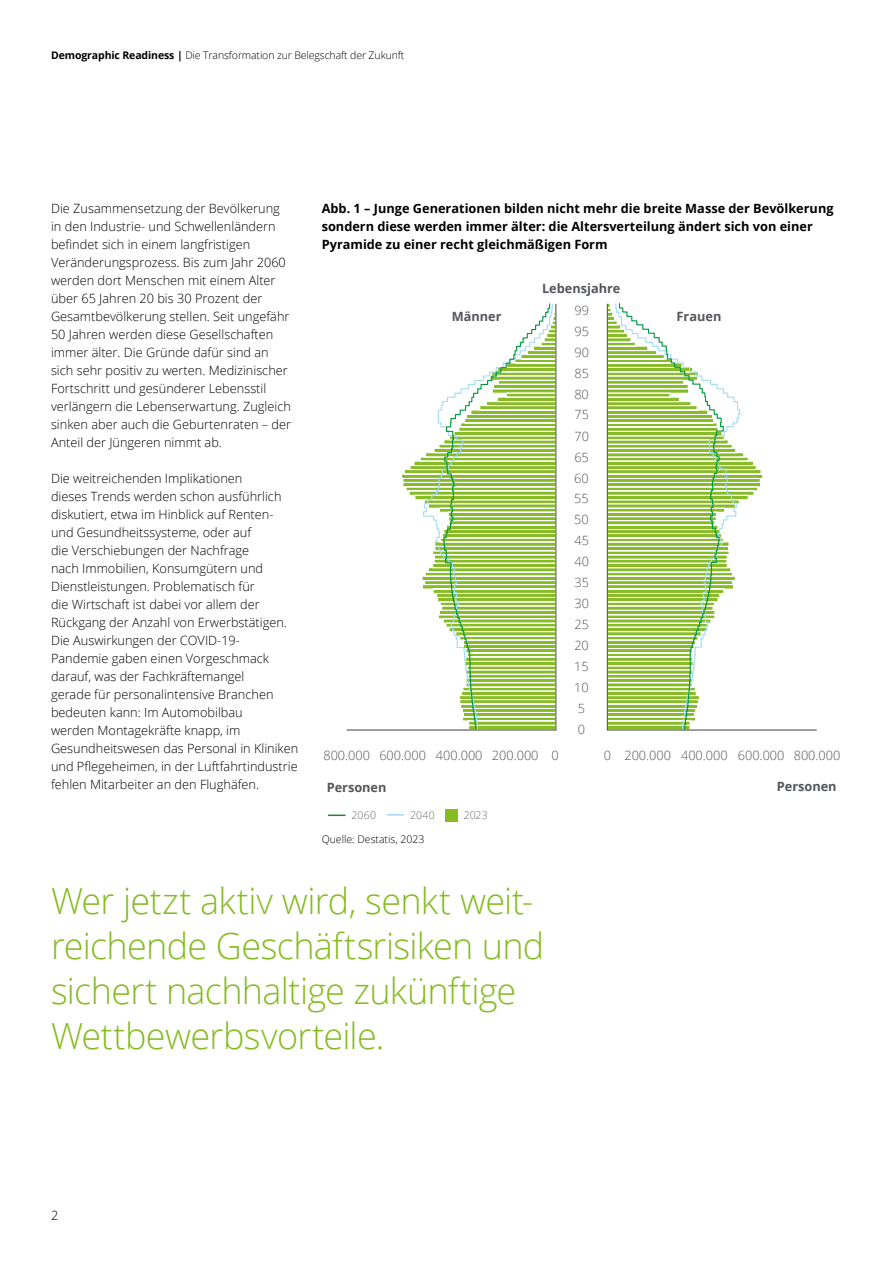
<style>
.page{position:relative;width:893px;height:1263px;background:#fff}
.page>*{position:absolute;margin:0;border:0;box-sizing:border-box;transform-origin:0 0}
.t1{font:300 36px/45px "Open Sans";letter-spacing:-.02em;color:#85bc22}
.t2{font:300 12.75px/18px "Open Sans";color:#000}
.t3{font:700 12.75px/18px "Open Sans";color:#000}
.t4{font:300 12.75px "Open Sans";color:#53565a}
.t5{font:700 12.75px "Open Sans";color:#53565a}
.t6{font:300 10.5px "Open Sans";letter-spacing:-.01em;color:#000}
.t7{font:300 10.5px "Open Sans";letter-spacing:.02em;color:#6a6c71}
.s1{font-weight:700}
</style>
<div class="page">
<svg style="left:346px;top:303px;width:211px;height:428px"></svg>
<svg style="left:606px;top:303px;width:211px;height:428px"></svg>
<svg style="left:328px;top:814px;width:17px;height:2px"></svg>
<svg style="left:387px;top:814px;width:17px;height:2px"></svg>
<div style="left:445px;top:809px;width:13px;height:12px;background:#85bc22"></div>
<p class="t6" style="left:51px;top:48px;width:355px"><span class="s1">Demographic Readiness |</span> Die Transformation zur Belegschaft der Zukunft</p>
<p class="t2" style="left:51px;top:199px;width:242px">Die Zusammensetzung der Bevölkerung in den Industrie- und Schwellenländern befindet sich in einem langfristigen Veränderungsprozess. Bis zum Jahr 2060 werden dort Menschen mit einem Alter über 65 Jahren 20 bis 30 Prozent der Gesamtbevölkerung stellen. Seit ungefähr 50 Jahren werden diese Gesellschaften immer älter. Die Gründe dafür sind an sich sehr positiv zu werten. Medizinischer Fortschritt und gesünderer Lebensstil verlängern die Lebenserwartung. Zugleich sinken aber auch die Geburtenraten – der Anteil der Jüngeren nimmt ab.</p>
<p class="t2" style="left:51px;top:469px;width:249px">Die weitreichenden Implikationen<br>dieses Trends werden schon ausführlich diskutiert, etwa im Hinblick auf Renten&shy;und Gesundheitssysteme, oder auf<br>die Verschiebungen der Nachfrage<br>nach Immobilien, Konsumgütern und Dienstleistungen. Problematisch für<br>die Wirtschaft ist dabei vor allem der Rückgang der Anzahl von Erwerbstätigen.<br>Die Auswirkungen der COVID-19- Pandemie gaben einen Vorgeschmack darauf, was der Fachkräftemangel<br>gerade für personalintensive Branchen bedeuten kann: Im Automobilbau<br>werden Montagekräfte knapp, im Gesundheitswesen das Personal in Kliniken und Pflegeheimen, in der Luftfahrtindustrie fehlen Mitarbeiter an den Flughäfen.</p>
<p class="t3" style="left:322px;top:199px;width:513px">Abb. 1 – Junge Generationen bilden nicht mehr die breite Masse der Bevölkerung sondern diese werden immer älter: die Altersverteilung ändert sich von einer<br>Pyramide zu einer recht gleichmäßigen Form</p>
<p class="t5" style="left:542px;top:279px;width:80px">Lebensjahre</p>
<p class="t4" style="left:574px;top:301px;width:16px">99</p>
<p class="t5" style="left:452px;top:307px;width:51px">Männer</p>
<p class="t5" style="left:677px;top:307px;width:46px">Frauen</p>
<p class="t4" style="left:574px;top:322px;width:16px">95</p>
<p class="t4" style="left:574px;top:343px;width:16px">90</p>
<p class="t4" style="left:574px;top:364px;width:16px">85</p>
<p class="t4" style="left:574px;top:385px;width:16px">80</p>
<p class="t4" style="left:574px;top:406px;width:16px">75</p>
<p class="t4" style="left:574px;top:427px;width:16px">70</p>
<p class="t4" style="left:574px;top:448px;width:16px">65</p>
<p class="t4" style="left:574px;top:469px;width:16px">60</p>
<p class="t4" style="left:574px;top:490px;width:16px">55</p>
<p class="t4" style="left:574px;top:511px;width:16px">50</p>
<p class="t4" style="left:575px;top:532px;width:16px">45</p>
<p class="t4" style="left:575px;top:553px;width:16px">40</p>
<p class="t4" style="left:574px;top:574px;width:16px">35</p>
<p class="t4" style="left:574px;top:595px;width:16px">30</p>
<p class="t4" style="left:574px;top:616px;width:16px">25</p>
<p class="t4" style="left:574px;top:637px;width:16px">20</p>
<p class="t4" style="left:574px;top:658px;width:16px">15</p>
<p class="t4" style="left:574px;top:679px;width:16px">10</p>
<p class="t4" style="left:578px;top:700px;width:9px">5</p>
<p class="t4" style="left:578px;top:721px;width:9px">0</p>
<p class="t4" style="left:323px;top:746px;width:237px">800.000 600.000 400.000 200.000 0</p>
<p class="t4" style="left:604px;top:746px;width:125px">0 200.000 400.000</p>
<p class="t5" style="left:327px;top:778px;width:61px">Personen</p>
<p class="t7" style="left:352px;top:808px;width:26px">2060</p>
<p class="t7" style="left:410px;top:808px;width:26px">2040</p>
<p class="t7" style="left:464px;top:808px;width:26px">2023</p>
<p class="t6" style="left:322px;top:832px;width:104px">Quelle: Destatis, 2023</p>
<p class="t4" style="left:738px;top:746px;width:104px">600.000 800.000</p>
<p class="t5" style="left:777px;top:778px;width:61px">Personen</p>
<h1 class="t1" style="left:51px;top:877px;width:495px">Wer jetzt aktiv wird, senkt weit&shy;reichende Geschäftsrisiken und sichert nachhaltige zukünftige<br>Wettbewerbsvorteile.</h1>
<p class="t2" style="left:51px;top:1206px;width:9px">2</p>
</div>
